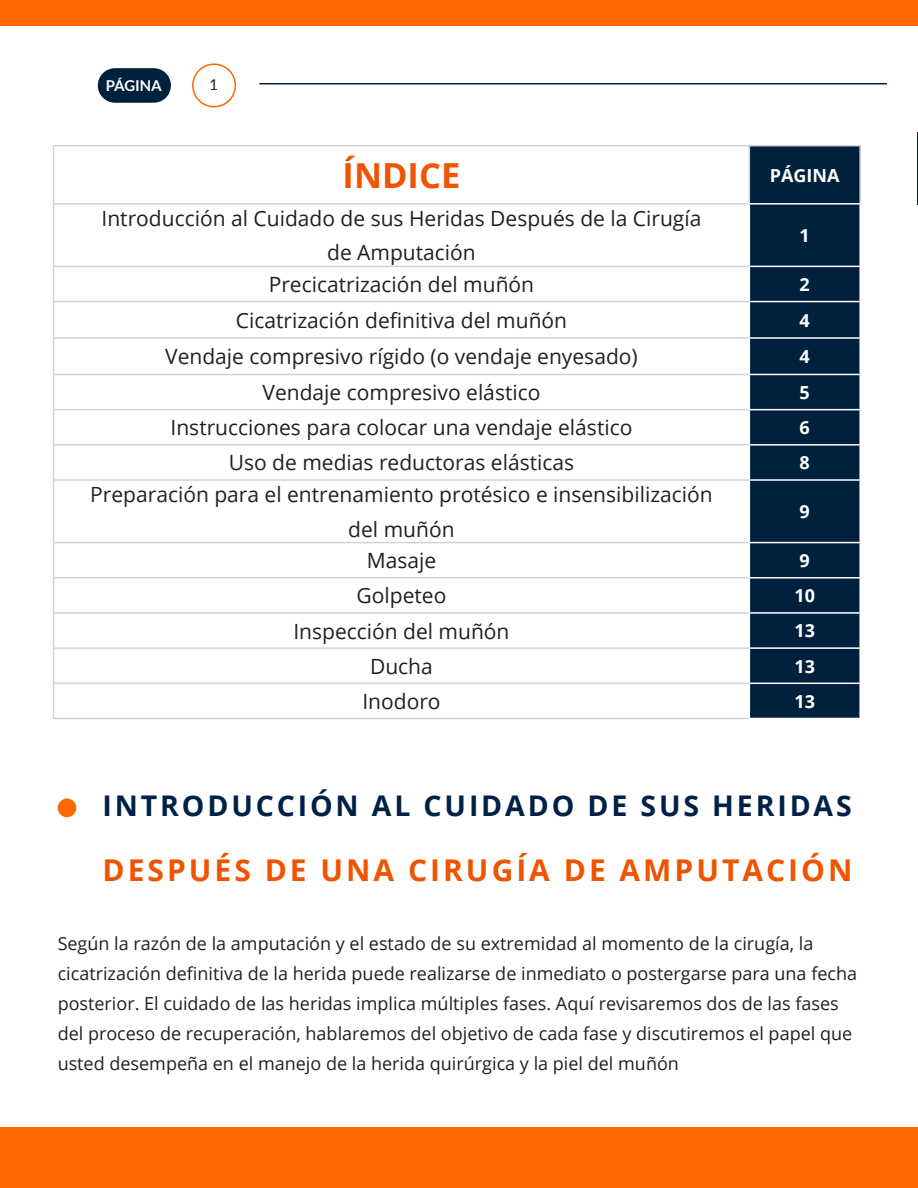
<style>
.page{position:relative;width:918px;height:1188px;background:#fff}
.page>*{position:absolute;margin:0;border:0;box-sizing:border-box;transform-origin:0 0}
.Heading_01{font:700 34.5px "Open Sans";color:#ef5400}
.Heading_01-2{font:700 30px "Open Sans";letter-spacing:.1em;color:#ef5400}
.Heading_01-3{font:700 28.5px "Open Sans";letter-spacing:.1em;color:#002147}
.t1{font:21px/34.5px "Open Sans";color:#231f20;text-align:center}
.t2{font:18px "Open Sans";color:#231f20}
.t3{font:700 18px "Open Sans";color:#fff}
.t4{font:700 15px "Lato";color:#fff}
.t5{font:15px "Lato";color:#231f20}
</style>
<div class="page">
<div style="left:0;top:0;width:918px;height:26px;background:#ff6700"></div>
<div style="left:58px;top:799px;width:18px;height:18px;background:#ff6700;border-radius:50%"></div>
<hr style="left:917px;top:133px;width:1px;height:72px;background:#00213d">
<div style="left:0;top:1128px;width:918px;height:60px;background:#ff6700"></div>
<svg style="left:54px;top:146px;width:695px;height:120px"></svg>
<div style="left:750px;top:146px;width:109px;height:572px;background:#00213d"></div>
<svg style="left:54px;top:267px;width:694px;height:451px"></svg>
<hr style="left:749px;top:145px;width:112px;height:1px;background:#d1d2d4">
<hr style="left:859px;top:146px;width:2px;height:57px;background:#d1d2d4">
<hr style="left:53px;top:267px;width:1px;height:34px;background:#d1d2d4">
<hr style="left:53px;top:145px;width:696px;height:1px;background:#d1d2d4">
<hr style="left:53px;top:146px;width:1px;height:57px;background:#d1d2d4">
<hr style="left:749px;top:146px;width:1px;height:57px;background:#d1d2d4">
<hr style="left:53px;top:203px;width:696px;height:2px;background:#d1d2d4">
<hr style="left:53px;top:205px;width:1px;height:61px;background:#d1d2d4">
<hr style="left:53px;top:266px;width:696px;height:1px;background:#d1d2d4">
<hr style="left:53px;top:375px;width:1px;height:34px;background:#d1d2d4">
<hr style="left:53px;top:410px;width:1px;height:34px;background:#d1d2d4">
<hr style="left:53px;top:446px;width:1px;height:33px;background:#d1d2d4">
<hr style="left:53px;top:481px;width:1px;height:61px;background:#d1d2d4">
<hr style="left:53px;top:543px;width:1px;height:34px;background:#d1d2d4">
<hr style="left:53px;top:579px;width:1px;height:33px;background:#d1d2d4">
<hr style="left:53px;top:614px;width:1px;height:33px;background:#d1d2d4">
<hr style="left:53px;top:649px;width:1px;height:34px;background:#d1d2d4">
<hr style="left:53px;top:684px;width:1px;height:34px;background:#d1d2d4">
<hr style="left:53px;top:302px;width:1px;height:35px;background:#d1d2d4">
<hr style="left:53px;top:339px;width:1px;height:35px;background:#d1d2d4">
<hr style="left:53px;top:301px;width:696px;height:1px;background:#d1d2d4">
<hr style="left:53px;top:337px;width:696px;height:2px;background:#d1d2d4">
<hr style="left:53px;top:374px;width:696px;height:1px;background:#d1d2d4">
<hr style="left:53px;top:409px;width:696px;height:1px;background:#d1d2d4">
<hr style="left:53px;top:444px;width:696px;height:2px;background:#d1d2d4">
<hr style="left:53px;top:479px;width:696px;height:2px;background:#d1d2d4">
<hr style="left:53px;top:542px;width:696px;height:1px;background:#d1d2d4">
<hr style="left:53px;top:577px;width:696px;height:2px;background:#d1d2d4">
<hr style="left:53px;top:612px;width:696px;height:2px;background:#d1d2d4">
<hr style="left:53px;top:647px;width:696px;height:2px;background:#d1d2d4">
<hr style="left:53px;top:683px;width:696px;height:1px;background:#d1d2d4">
<hr style="left:53px;top:718px;width:696px;height:1px;background:#d1d2d4">
<hr style="left:749px;top:203px;width:112px;height:2px;background:#fff">
<hr style="left:749px;top:266px;width:112px;height:1px;background:#fff">
<hr style="left:749px;top:301px;width:112px;height:1px;background:#fff">
<hr style="left:749px;top:337px;width:112px;height:2px;background:#fff">
<hr style="left:749px;top:374px;width:112px;height:1px;background:#fff">
<hr style="left:749px;top:409px;width:112px;height:1px;background:#fff">
<hr style="left:749px;top:444px;width:112px;height:2px;background:#fff">
<hr style="left:749px;top:479px;width:112px;height:2px;background:#fff">
<hr style="left:749px;top:542px;width:112px;height:1px;background:#fff">
<hr style="left:749px;top:577px;width:112px;height:2px;background:#fff">
<hr style="left:749px;top:612px;width:112px;height:2px;background:#fff">
<hr style="left:749px;top:647px;width:112px;height:2px;background:#fff">
<hr style="left:749px;top:683px;width:112px;height:1px;background:#fff">
<hr style="left:259px;top:83px;width:628px;height:1px;background:#00213d">
<div style="left:98px;top:68px;width:73px;height:35px;background:#00213d;border-radius:17px"></div>
<div style="left:192px;top:63px;width:44px;height:44px;border:2px solid #ff6700;border-radius:50%"></div>
<p class="t4" style="left:106px;top:77px;width:58px">PÁGINA</p>
<p class="t5" style="left:209px;top:76px;width:10px">1</p>
<p class="Heading_01" style="left:343px;top:151px;width:119px">ÍNDICE</p>
<p class="t3" style="left:770px;top:162px;width:71px">PÁGINA</p>
<p class="t1" style="left:102px;top:200px;width:601px">Introducción al Cuidado de sus Heridas Después de la Cirugía de Amputación</p>
<p class="t3" style="left:800px;top:223px;width:12px">1</p>
<p class="t1" style="left:269px;top:267px;width:267px">Precicatrización del muñón</p>
<p class="t3" style="left:800px;top:272px;width:12px">2</p>
<p class="t1" style="left:236px;top:302px;width:333px">Cicatrización definitiva del muñón</p>
<p class="t3" style="left:800px;top:307px;width:12px">4</p>
<p class="t1" style="left:165px;top:339px;width:474px">Vendaje compresivo rígido (o vendaje enyesado)</p>
<p class="t3" style="left:800px;top:344px;width:12px">4</p>
<p class="t1" style="left:263px;top:375px;width:279px">Vendaje compresivo elástico</p>
<p class="t3" style="left:800px;top:380px;width:12px">5</p>
<p class="t1" style="left:171px;top:410px;width:463px">Instrucciones para colocar una vendaje elástico</p>
<p class="t3" style="left:800px;top:415px;width:12px">6</p>
<p class="t1" style="left:229px;top:445px;width:347px">Uso de medias reductoras elásticas</p>
<p class="t3" style="left:800px;top:450px;width:12px">8</p>
<p class="t1" style="left:90px;top:477px;width:624px">Preparación para el entrenamiento protésico e insensibilización del muñón</p>
<p class="t3" style="left:800px;top:499px;width:12px">9</p>
<p class="t1" style="left:367px;top:543px;width:71px">Masaje</p>
<p class="t3" style="left:800px;top:548px;width:12px">9</p>
<p class="t1" style="left:357px;top:578px;width:91px">Golpeteo</p>
<p class="t3" style="left:794px;top:583px;width:22px">10</p>
<p class="t1" style="left:293px;top:613px;width:218px">Inspección del muñón</p>
<p class="t3" style="left:794px;top:618px;width:22px">13</p>
<p class="t1" style="left:370px;top:648px;width:64px">Ducha</p>
<p class="t3" style="left:794px;top:653px;width:22px">13</p>
<p class="t1" style="left:362px;top:684px;width:80px">Inodoro</p>
<p class="t3" style="left:794px;top:689px;width:22px">13</p>
<p class="Heading_01-3" style="left:103px;top:786px;width:751px">INTRODUCCIÓN AL CUIDADO DE SUS HERIDAS</p>
<p class="Heading_01-2" style="left:103px;top:849px;width:751px">DESPUÉS DE UNA CIRUGÍA DE AMPUTACIÓN</p>
<p class="t2" style="left:58px;top:932px;width:757px">Según la razón de la amputación y el estado de su extremidad al momento de la cirugía, la</p>
<p class="t2" style="left:58px;top:962px;width:801px">cicatrización definitiva de la herida puede realizarse de inmediato o postergarse para una fecha</p>
<p class="t2" style="left:58px;top:992px;width:783px">posterior. El cuidado de las heridas implica múltiples fases. Aquí revisaremos dos de las fases</p>
<p class="t2" style="left:58px;top:1022px;width:796px">del proceso de recuperación, hablaremos del objetivo de cada fase y discutiremos el papel que</p>
<p class="t2" style="left:58px;top:1052px;width:623px">usted desempeña en el manejo de la herida quirúrgica y la piel del muñón</p>
</div>
